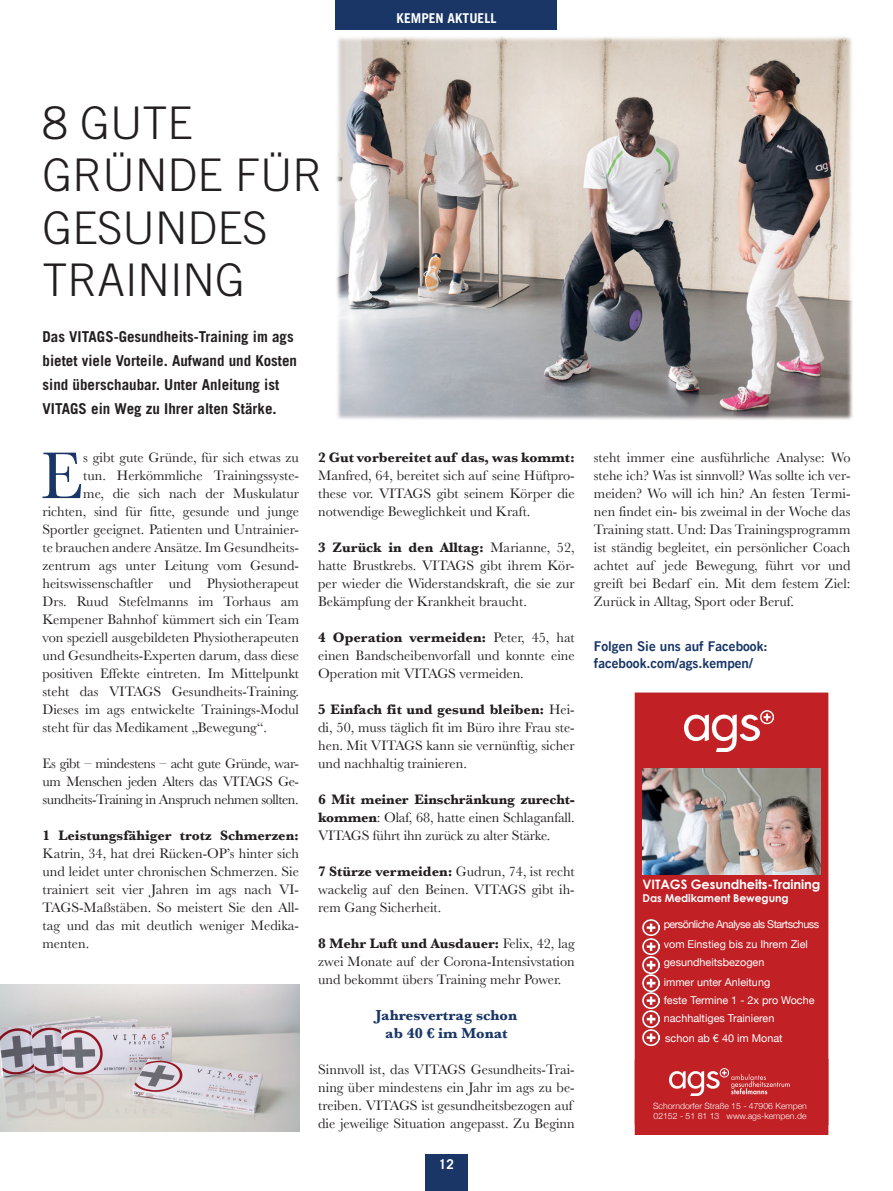
<style>
.page{position:relative;width:893px;height:1191px;background:#fff}
.page>*{position:absolute;margin:0;border:0;box-sizing:border-box;transform-origin:0 0}
.t1{font:68.55px "Baskerville";color:#193667}
.t2{font:300 45px/52.5px "Trade Gothic LT";color:#231f20}
.t3{font:700 15px/24px "Trade Gothic LT";color:#231f20}
.t4{font:700 15px/18px "Baskerville";color:#193667;text-align:center}
.t5{font:14.25px/18px "Baskerville";color:#231f20;text-align:justify}
.t6{font:700 14.25px "Baskerville";color:#231f20}
.t7{font:13.5px/16.2px "Trade Gothic LT Bold Two";color:#193667}
.t8{font:700 13.5px "Trade Gothic LT";color:#fff}
.t9{font:700 13.05px "Century Gothic";letter-spacing:-.01em;color:#fff}
.t10{font:10.8px/18.1px "Helvetica Neue";color:#fff}
.t11{font:10.8px/19.5px "Helvetica Neue";letter-spacing:-.05em;color:#fff}
.t12{font:700 10.8px "Century Gothic";letter-spacing:-.01em;color:#fff}
.t13{font:300 8.7px/10.4px "Helvetica Neue";color:#fff}
.s1{font-weight:700}
</style>
<div class="page">
<img style="left:336px;top:37px;width:517px;height:383px">
<img style="left:0;top:984px;width:299px;height:147px">
<div style="left:635px;top:692px;width:193px;height:367px;background:#c12025"></div>
<img style="left:643px;top:768px;width:177px;height:106px">
<img style="left:643px;top:919px;width:16px;height:16px">
<img style="left:643px;top:938px;width:16px;height:16px">
<img style="left:643px;top:957px;width:16px;height:16px">
<img style="left:643px;top:975px;width:16px;height:33px">
<img style="left:643px;top:1010px;width:16px;height:17px">
<img style="left:643px;top:1029px;width:16px;height:16px">
<img style="left:684px;top:710px;width:89px;height:41px">
<div style="left:635px;top:1059px;width:193px;height:75px;background:#c12025"></div>
<img style="left:670px;top:1068px;width:58px;height:27px">
<div style="left:336px;top:0;width:221px;height:30px;background:#193667"></div>
<div style="left:425px;top:1154px;width:43px;height:37px;background:#193667"></div>
<p class="t8" style="left:397px;top:10px;width:101px">KEMPEN AKTUELL</p>
<h2 class="t2" style="left:43px;top:96px;width:282px">8 GUTE<br>GRÜNDE FÜR<br>GESUNDES<br>TRAINING</h2>
<p class="t3" style="left:43px;top:324px;width:256px">Das VITAGS-Gesundheits-Training im ags bietet viele Vorteile. Aufwand und Kosten sind überschaubar. Unter Anleitung ist VITAGS ein Weg zu Ihrer alten Stärke.</p>
<h1 class="t1" style="left:40px;top:432px;width:44px">E</h1>
<p class="t5" style="left:83px;top:449px;width:217px">s gibt gute Gründe, für sich etwas zu</p>
<p class="t5" style="left:83px;top:467px;width:217px">tun. Herkömmliche Trainingssyste-</p>
<p class="t5" style="left:83px;top:485px;width:217px">me, die sich nach der Muskulatur</p>
<p class="t5" style="left:43px;top:503px;width:258px">richten, sind für fitte, gesunde und junge</p>
<p class="t5" style="left:43px;top:521px;width:258px">Sportler geeignet. Patienten und Untrainier-</p>
<p class="t5" style="left:43px;top:538px;width:258px">te brauchen andere Ansätze. Im Gesundheits-</p>
<p class="t5" style="left:43px;top:556px;width:258px">zentrum ags unter Leitung vom Gesund-</p>
<p class="t5" style="left:43px;top:574px;width:258px">heitswissenschaftler und Physiotherapeut</p>
<p class="t5" style="left:43px;top:592px;width:258px">Drs. Ruud Stefelmanns im Torhaus am</p>
<p class="t5" style="left:43px;top:610px;width:258px">Kempener Bahnhof kümmert sich ein Team</p>
<p class="t5" style="left:43px;top:628px;width:258px">von speziell ausgebildeten Physiotherapeuten</p>
<p class="t5" style="left:43px;top:646px;width:258px">und Gesundheits-Experten darum, dass diese</p>
<p class="t5" style="left:43px;top:664px;width:258px">positiven Effekte eintreten. Im Mittelpunkt</p>
<p class="t5" style="left:43px;top:682px;width:258px">steht das VITAGS Gesundheits-Training.</p>
<p class="t5" style="left:43px;top:700px;width:258px">Dieses im ags entwickelte Trainings-Modul</p>
<p class="t5" style="left:43px;top:718px;width:226px">steht für das Medikament „Bewegung“.</p>
<p class="t5" style="left:43px;top:754px;width:258px">Es gibt – mindestens – acht gute Gründe, war&shy;um Menschen jeden Alters das VITAGS Ge&shy;sundheits-Training in Anspruch nehmen sollten.</p>
<p class="t6" style="left:43px;top:825px;width:258px">1 Leistungsfähiger trotz Schmerzen:</p>
<p class="t5" style="left:43px;top:844px;width:258px">Katrin, 34, hat drei Rücken-OP’s hinter sich und leidet unter chronischen Schmerzen. Sie trainiert seit vier Jahren im ags nach VI-TAGS-Maßstäben. So meistert Sie den All&shy;tag und das mit deutlich weniger Medika&shy;menten.</p>
<p class="t6" style="left:318px;top:447px;width:258px">2 Gut vorbereitet auf das, was kommt:</p>
<p class="t5" style="left:318px;top:466px;width:258px">Manfred, 64, bereitet sich auf seine Hüftpro&shy;these vor. VITAGS gibt seinem Körper die notwendige Beweglichkeit und Kraft.</p>
<p class="t5" style="left:318px;top:538px;width:258px"><span class="s1">3 Zurück in den Alltag:</span> Marianne, 52, hatte Brustkrebs. VITAGS gibt ihrem Kör&shy;per wieder die Widerstandskraft, die sie zur Bekämpfung der Krankheit braucht.</p>
<p class="t5" style="left:318px;top:628px;width:258px"><span class="s1">4 Operation vermeiden:</span> Peter, 45, hat einen Bandscheibenvorfall und konnte eine Operation mit VITAGS vermeiden.</p>
<p class="t5" style="left:318px;top:700px;width:258px"><span class="s1">5 Einfach fit und gesund bleiben:</span> Hei&shy;di, 50, muss täglich fit im Büro ihre Frau ste&shy;hen. Mit VITAGS kann sie vernünftig, sicher und nachhaltig trainieren.</p>
<p class="t5" style="left:318px;top:790px;width:258px"><span class="s1">6 Mit meiner Einschränkung zurecht&shy;kommen</span>: Olaf, 68, hatte einen Schlaganfall.<br>VITAGS führt ihn zurück zu alter Stärke.</p>
<p class="t5" style="left:318px;top:862px;width:258px"><span class="s1">7 Stürze vermeiden:</span> Gudrun, 74, ist recht wackelig auf den Beinen. VITAGS gibt ih&shy;rem Gang Sicherheit.</p>
<p class="t5" style="left:318px;top:934px;width:258px"><span class="s1">8 Mehr Luft und Ausdauer:</span> Felix, 42, lag zwei Monate auf der Corona-Intensivstation und bekommt übers Training mehr Power.</p>
<p class="t4" style="left:376px;top:1006px;width:143px">Jahresvertrag schon ab 40 € im Monat</p>
<p class="t5" style="left:318px;top:1061px;width:258px;text-align:left">Sinnvoll ist, das VITAGS Gesundheits-Trai&shy;ning über mindestens ein Jahr im ags zu be&shy;treiben. VITAGS ist gesundheitsbezogen auf die jeweilige Situation angepasst. Zu Beginn</p>
<p class="t8" style="left:439px;top:1155px;width:17px">12</p>
<p class="t5" style="left:594px;top:449px;width:258px">steht immer eine ausführliche Analyse: Wo stehe ich? Was ist sinnvoll? Was sollte ich ver&shy;meiden? Wo will ich hin? An festen Termi&shy;nen findet ein- bis zweimal in der Woche das Training statt. Und: Das Trainingsprogramm ist ständig begleitet, ein persönlicher Coach achtet auf jede Bewegung, führt vor und greift bei Bedarf ein. Mit dem festem Ziel:<br>Zurück in Alltag, Sport oder Beruf.</p>
<p class="t7" style="left:594px;top:638px;width:175px">Folgen Sie uns auf Facebook: facebook.com/ags.kempen/</p>
<p class="t12" style="left:643px;top:872px;width:147px">Das Medikament Bewegung</p>
<p class="t10" style="left:664px;top:915px;width:146px">vom Einstieg bis zu Ihrem Ziel gesundheitsbezogen</p>
<p class="t10" style="left:664px;top:952px;width:152px">immer unter Anleitung<br>feste Termine 1 - 2x pro Woche nachhaltiges Trainieren</p>
<p class="t10" style="left:665px;top:1008px;width:119px">schon ab € 40 im Monat</p>
<p class="t9" style="left:643px;top:876px;width:179px">VITAGS Gesundheits-Training</p>
<p class="t12" style="left:643px;top:891px;width:147px">Das Medikament Bewegung</p>
<p class="t11" style="left:664px;top:914px;width:157px">persönliche Analyse als Startschuss vom Einst eg bis zu Ihrem Ziel</p>
<p class="t10" style="left:664px;top:951px;width:108px;line-height:19.5px">gesundheitsbezoge immer unter Anleitung</p>
<p class="t10" style="left:664px;top:990px;width:152px">feste Termine 1 - 2x pro Woche nachhaltiges Trainiere</p>
<p class="t10" style="left:665px;top:1027px;width:119px">schon ab € 40 im Monat</p>
<p class="t13" style="left:653px;top:1099px;width:155px">Schorndorfer Straße 15 - 47906 Kempen<br>02152 - 51 81 13 www.ags-kempen.de</p>
</div>
